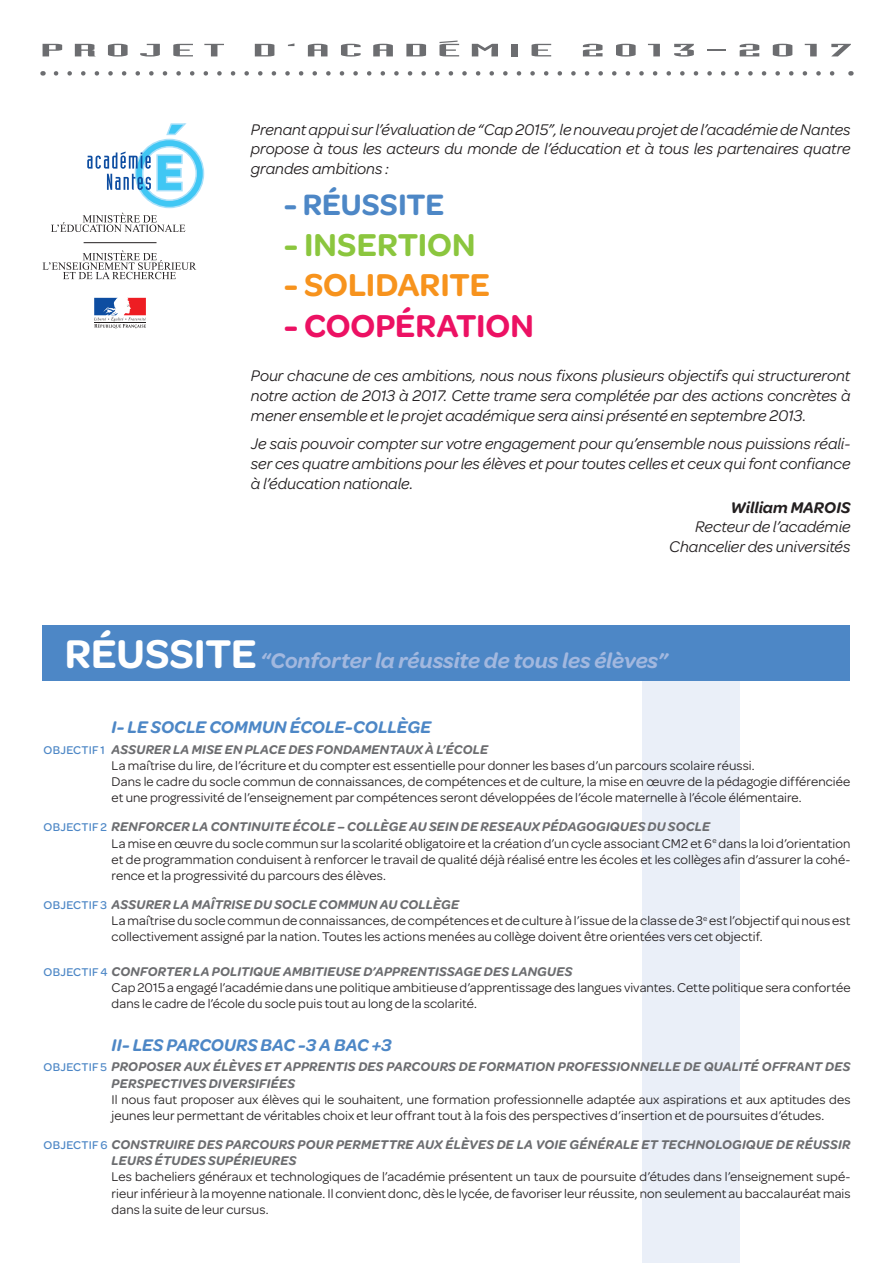
<style>
.page{position:relative;width:893px;height:1263px;background:#fff}
.page>*{position:absolute;margin:0;border:0;box-sizing:border-box;transform-origin:0 0}
.t1{font:600 33.75px "Omnes";color:#ec1163}
.t2{font:600 33.75px "Omnes";letter-spacing:-.005em;color:#f7931d}
.t3{font:600 33.75px "Omnes";color:#8bc63e}
.t4{font:600 31.5px "Omnes";letter-spacing:.005em;color:#4d87c6}
.t5{font:italic 600 22.5px "Omnes";color:#a2b8df}
.t6{font:italic 600 18px "Omnes";color:#4d87c6}
.t7{font:17.7px "Industria Solid";letter-spacing:.08em;color:#6c6d70;scale:5 1}
.t8{font:italic 16.5px/19.8px "Omnes";color:#231f20;text-align:justify}
.t9{font:italic 600 16.5px "Omnes";color:#231f20}
.t10{font:13.5px/16.2px "Omnes";letter-spacing:.005em;color:#231f20}
.t11{font:italic 600 13.5px/16.2px "Omnes";letter-spacing:.015em;color:#6c6d70}
.s1{font-style:normal;font-size:42.75px;color:#fff}
.s2{font-weight:500;font-style:normal;font-size:12px;color:#4d87c6}
</style>
<div class="page">
<div style="left:642px;top:661px;width:98px;height:602px;background:#eaeff8"></div>
<div style="left:43px;top:625px;width:807px;height:55px;background:#4d87c6"></div>
<svg style="left:94px;top:298px;width:52px;height:30px"></svg>
<svg style="left:51px;top:123px;width:153px;height:109px"></svg>
<svg style="left:43px;top:251px;width:153px;height:28px"></svg>
<hr style="left:84px;top:242px;width:73px;height:1px;background:#231f20">
<svg style="left:56px;top:71px;width:779px;height:5px"></svg>
<p class="t7" style="left:39px;top:41px;width:39px">PROJET</p>
<p class="t7" style="left:252px;top:41px;width:62px">D’ACADÉMIE</p>
<p class="t7" style="left:580px;top:41px;width:56px">2013-2017</p>
<p class="t8" style="left:251px;top:119px;width:601px">Prenant appui sur l’évaluation de “Cap 2015”, le nouveau projet de l’académie de Nantes propose à tous les acteurs du monde de l’éducation et à tous les partenaires quatre grandes ambitions :</p>
<p class="t4" style="left:284px;top:187px;width:162px">- RÉUSSITE</p>
<p class="t3" style="left:284px;top:225px;width:193px">- INSERTION</p>
<p class="t2" style="left:284px;top:266px;width:208px">- SOLIDARITE</p>
<p class="t1" style="left:284px;top:306px;width:252px">- COOPÉRATION</p>
<p class="t8" style="left:251px;top:366px;width:601px">Pour chacune de ces ambitions, nous nous fixons plusieurs objectifs qui structureront notre action de 2013 à 2017. Cette trame sera complétée par des actions concrètes à mener ensemble et le projet académique sera ainsi présenté en septembre 2013.</p>
<p class="t8" style="left:251px;top:434px;width:601px">Je sais pouvoir compter sur votre engagement pour qu’ensemble nous puissions réali&shy;ser ces quatre ambitions pour les élèves et pour toutes celles et ceux qui font confiance à l’éducation nationale.</p>
<p class="t9" style="left:730px;top:498px;width:122px">William MAROIS</p>
<p class="t8" style="left:695px;top:517px;width:157px">Recteur de l’académie</p>
<p class="t8" style="left:669px;top:537px;width:183px">Chancelier des universités</p>
<p class="t5" style="left:65px;top:647px;width:605px"><span class="s1">RÉUSSITE</span> “Conforter la réussite de tous les élèves”</p>
<p class="t6" style="left:112px;top:717px;width:321px">I- LE SOCLE COMMUN ÉCOLE-COLLÈGE</p>
<p class="t11" style="left:44px;top:741px;width:446px"><span class="s2">OBJECTIF 1</span> ASSURER LA MISE EN PLACE DES FONDAMENTAUX À L’ÉCOLE</p>
<p class="t10" style="left:112px;top:757px;width:645px">La maîtrise du lire, de l’écriture et du compter est essentielle pour donner les bases d’un parcours scolaire réussi.</p>
<p class="t10" style="left:112px;top:774px;width:740px">Dans le cadre du socle commun de connaissances, de compétences et de culture, la mise en œuvre de la pédagogie différenciée et une progressivité de l’enseignement par compétences seront développées de l’école maternelle à l’école élémentaire.</p>
<p class="t11" style="left:44px;top:819px;width:668px"><span class="s2">OBJECTIF 2</span> RENFORCER LA CONTINUITE ÉCOLE – COLLÈGE AU SEIN DE RESEAUX PÉDAGOGIQUES DU SOCLE</p>
<p class="t10" style="left:112px;top:835px;width:740px;text-align:justify">La mise en œuvre du socle commun sur la scolarité obligatoire et la création d’un cycle associant CM2 et 6<sup>e</sup> dans la loi d’orientation et de programmation conduisent à renforcer le travail de qualité déjà réalisé entre les écoles et les collèges afin d’assurer la cohé&shy;rence et la progressivité du parcours des élèves.</p>
<p class="t11" style="left:44px;top:896px;width:417px"><span class="s2">OBJECTIF 3</span> ASSURER LA MAÎTRISE DU SOCLE COMMUN AU COLLÈGE</p>
<p class="t10" style="left:112px;top:912px;width:740px">La maîtrise du socle commun de connaissances, de compétences et de culture à l’issue de la classe de 3<sup>e</sup> est l’objectif qui nous est collectivement assigné par la nation. Toutes les actions menées au collège doivent être orientées vers cet objectif.</p>
<p class="t11" style="left:44px;top:963px;width:530px"><span class="s2">OBJECTIF 4</span> CONFORTER LA POLITIQUE AMBITIEUSE D’APPRENTISSAGE DES LANGUES</p>
<p class="t10" style="left:112px;top:979px;width:740px">Cap 2015 a engagé l’académie dans une politique ambitieuse d’apprentissage des langues vivantes. Cette politique sera confortée dans le cadre de l’école du socle puis tout au long de la scolarité.</p>
<p class="t6" style="left:112px;top:1035px;width:281px">II- LES PARCOURS BAC -3 A BAC +3</p>
<p class="t11" style="left:112px;top:1059px;width:740px;text-indent:-68px"><span class="s2">OBJECTIF 5</span> PROPOSER AUX ÉLÈVES ET APPRENTIS DES PARCOURS DE FORMATION PROFESSIONNELLE DE QUALITÉ OFFRANT DES<br>PERSPECTIVES DIVERSIFIÉES</p>
<p class="t10" style="left:112px;top:1091px;width:740px">Il nous faut proposer aux élèves qui le souhaitent, une formation professionnelle adaptée aux aspirations et aux aptitudes des jeunes leur permettant de véritables choix et leur offrant tout à la fois des perspectives d’insertion et de poursuites d’études.</p>
<p class="t11" style="left:112px;top:1136px;width:740px;text-indent:-68px"><span class="s2">OBJECTIF 6</span> CONSTRUIRE DES PARCOURS POUR PERMETTRE AUX ÉLÈVES DE LA VOIE GÉNÉRALE ET TECHNOLOGIQUE DE RÉUSSIR<br>LEURS ÉTUDES SUPÉRIEURES</p>
<p class="t10" style="left:112px;top:1169px;width:740px;text-align:justify">Les bacheliers généraux et technologiques de l’académie présentent un taux de poursuite d’études dans l’enseignement supé&shy;rieur inférieur à la moyenne nationale. Il convient donc, dès le lycée, de favoriser leur réussite, non seulement au baccalauréat mais dans la suite de leur cursus.</p>
</div>
